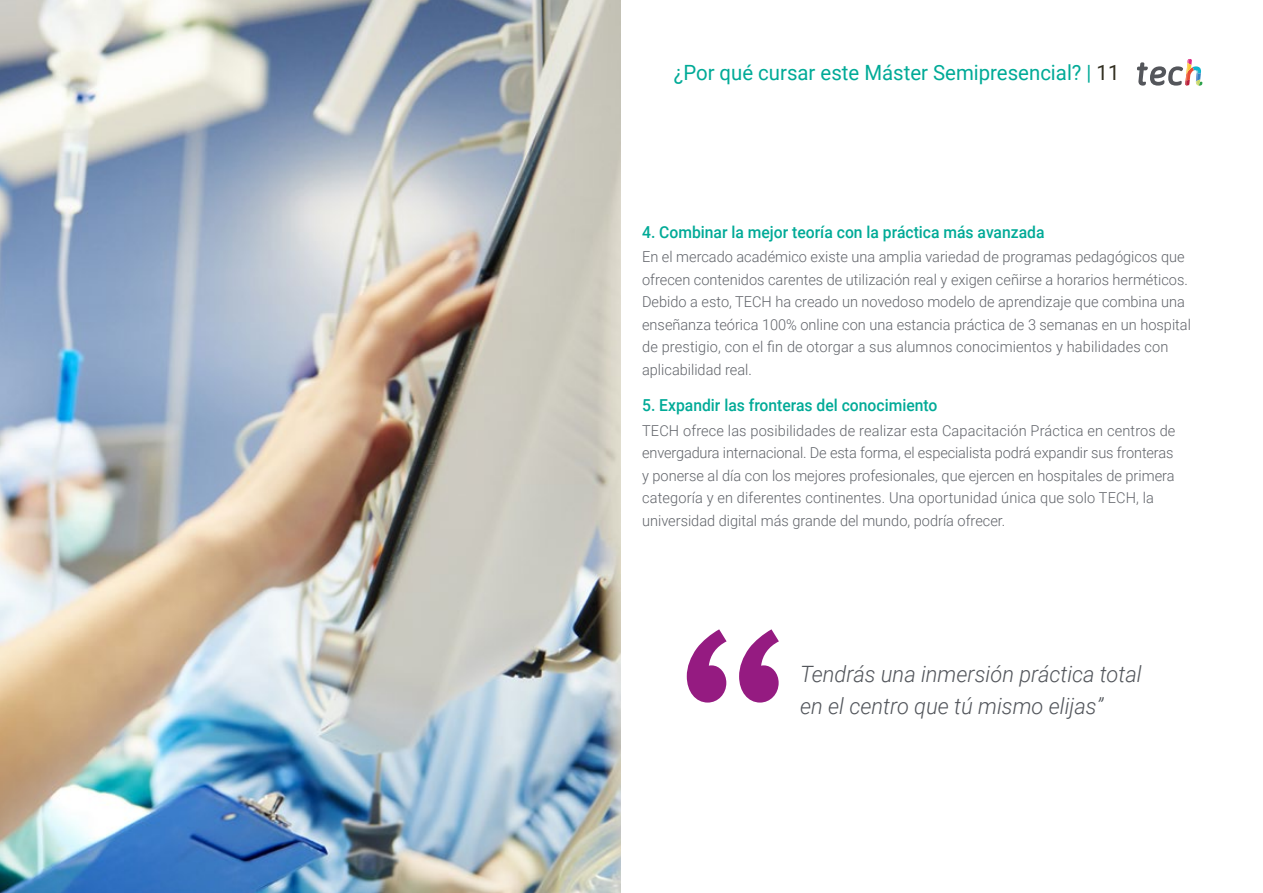
<style>
.page{position:relative;width:1263px;height:893px;background:#fff}
.page>*{position:absolute;margin:0;border:0;box-sizing:border-box;transform-origin:0 0}
.t1{font:italic 300 22.5px/31.5px "Roboto";color:#52555b}
.t2{font:21px "Roboto";color:#00aa97}
.t3{font:500 16.5px "Roboto";color:#00aa97;scale:.95 1}
.t4{font:300 15px/22.5px "Roboto";color:#61646a}
.s1{color:#312e20}
</style>
<div class="page">
<svg style="left:1137px;top:59px;width:65px;height:27px"></svg>
<img style="left:0;top:0;width:621px;height:893px">
<svg style="left:687px;top:629px;width:92px;height:74px"></svg>
<h2 class="t2" style="left:674px;top:57px;width:447px">¿Por qué cursar este Máster Semipresencial? | <span class="s1">11</span></h2>
<p class="t3" style="left:642px;top:220px;width:425px">4. Combinar la mejor teoría con la práctica más avanzada</p>
<p class="t4" style="left:642px;top:245px;width:550px">En el mercado académico existe una amplia variedad de programas pedagógicos que ofrecen contenidos carentes de utilización real y exigen ceñirse a horarios herméticos.<br>Debido a esto, TECH ha creado un novedoso modelo de aprendizaje que combina una enseñanza teórica 100% online con una estancia práctica de 3 semanas en un hospital de prestigio, con el fin de otorgar a sus alumnos conocimientos y habilidades con aplicabilidad real.</p>
<p class="t3" style="left:642px;top:394px;width:312px">5. Expandir las fronteras del conocimiento</p>
<p class="t4" style="left:642px;top:419px;width:535px">TECH ofrece las posibilidades de realizar esta Capacitación Práctica en centros de envergadura internacional. De esta forma, el especialista podrá expandir sus fronteras y ponerse al día con los mejores profesionales, que ejercen en hospitales de primera categoría y en diferentes continentes. Una oportunidad única que solo TECH, la universidad digital más grande del mundo, podría ofrecer.</p>
<h1 class="t1" style="left:800px;top:657px;width:343px">Tendrás una inmersión práctica total en el centro que tú mismo elijas”</h1>
</div>
